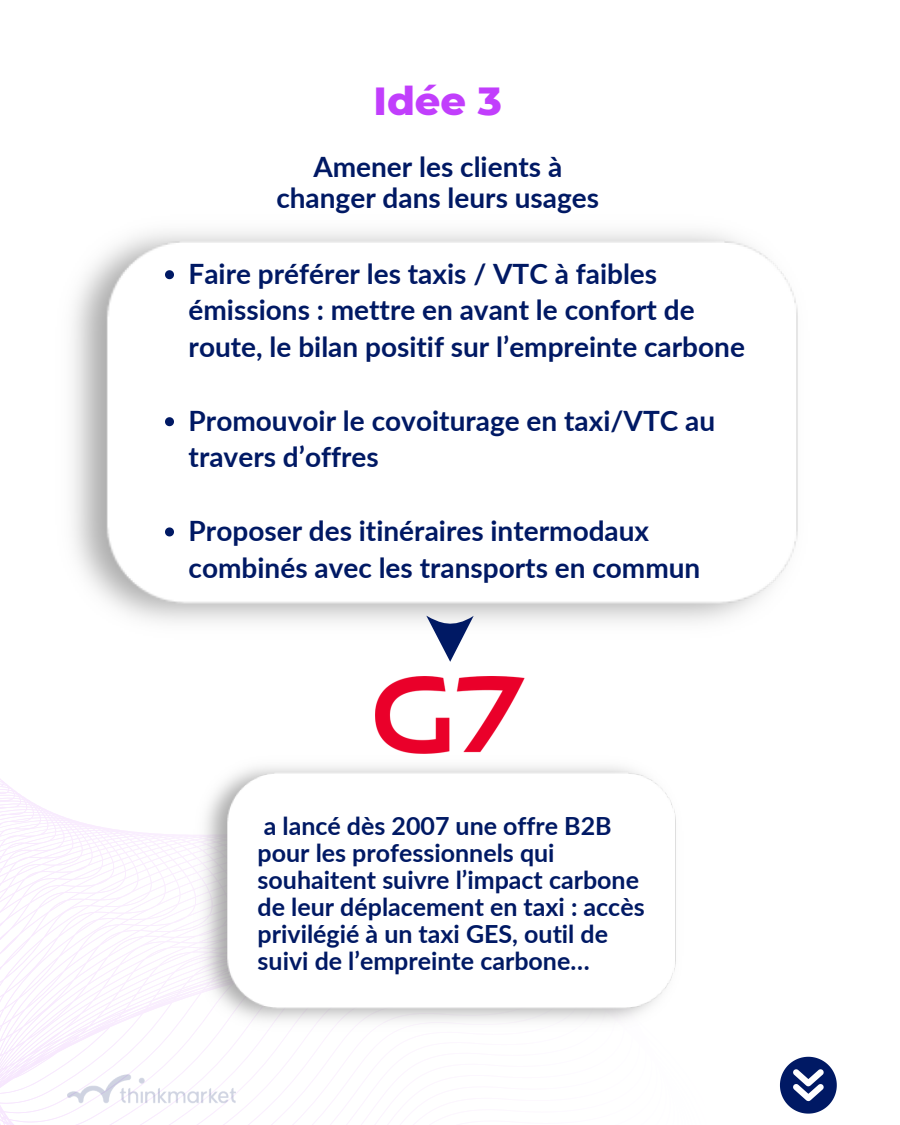
<style>
.page{position:relative;width:900px;height:1125px;background:#fff}
.page>*{position:absolute;margin:0;border:0;box-sizing:border-box;transform-origin:0 0}
.t1{font:800 40px "Montserrat";color:#c13efc}
.t2{font:700 28px/36.8px "Lato";color:#001964}
.t3{font:700 25px/27px "Lato";color:#001964}
</style>
<div class="page">
<img style="left:73px;top:231px;width:725px;height:384px">
<svg style="left:0;top:615px;width:730px;height:510px"></svg>
<img style="left:170px;top:725px;width:559px;height:336px">
<svg style="left:426px;top:616px;width:48px;height:46px"></svg>
<svg style="left:165px;top:270px;width:9px;height:9px"></svg>
<svg style="left:165px;top:417px;width:9px;height:9px"></svg>
<svg style="left:165px;top:527px;width:9px;height:9px"></svg>
<img style="left:376px;top:677px;width:148px;height:76px">
<img style="left:56px;top:1072px;width:191px;height:33px">
<svg style="left:780px;top:1057px;width:57px;height:57px"></svg>
<p class="t1" style="left:373px;top:77px;width:130px">Idée 3</p>
<p class="t2" style="left:276px;top:151px;width:324px;line-height:30.8px;text-align:center">Amener les clients à changer dans leurs usages</p>
<h1 class="t2" style="left:189px;top:254px;width:558px">Faire préférer les taxis / VTC à faibles émissions : mettre en avant le confort de route, le bilan positif sur l’empreinte carbone</h1>
<h2 class="t2" style="left:189px;top:401px;width:528px">Promouvoir le covoiturage en taxi/VTC au travers d’offres</h2>
<p class="t2" style="left:189px;top:512px;width:513px">Proposer des itinéraires intermodaux combinés avec les transports en commun</p>
<p class="t3" style="left:258px;top:812px;width:389px">a lancé dès 2007 une offre B2B pour les professionnels qui souhaitent suivre l’impact carbone de leur déplacement en taxi : accès privilégié à un taxi GES, outil de suivi de l’empreinte carbone…</p>
</div>
